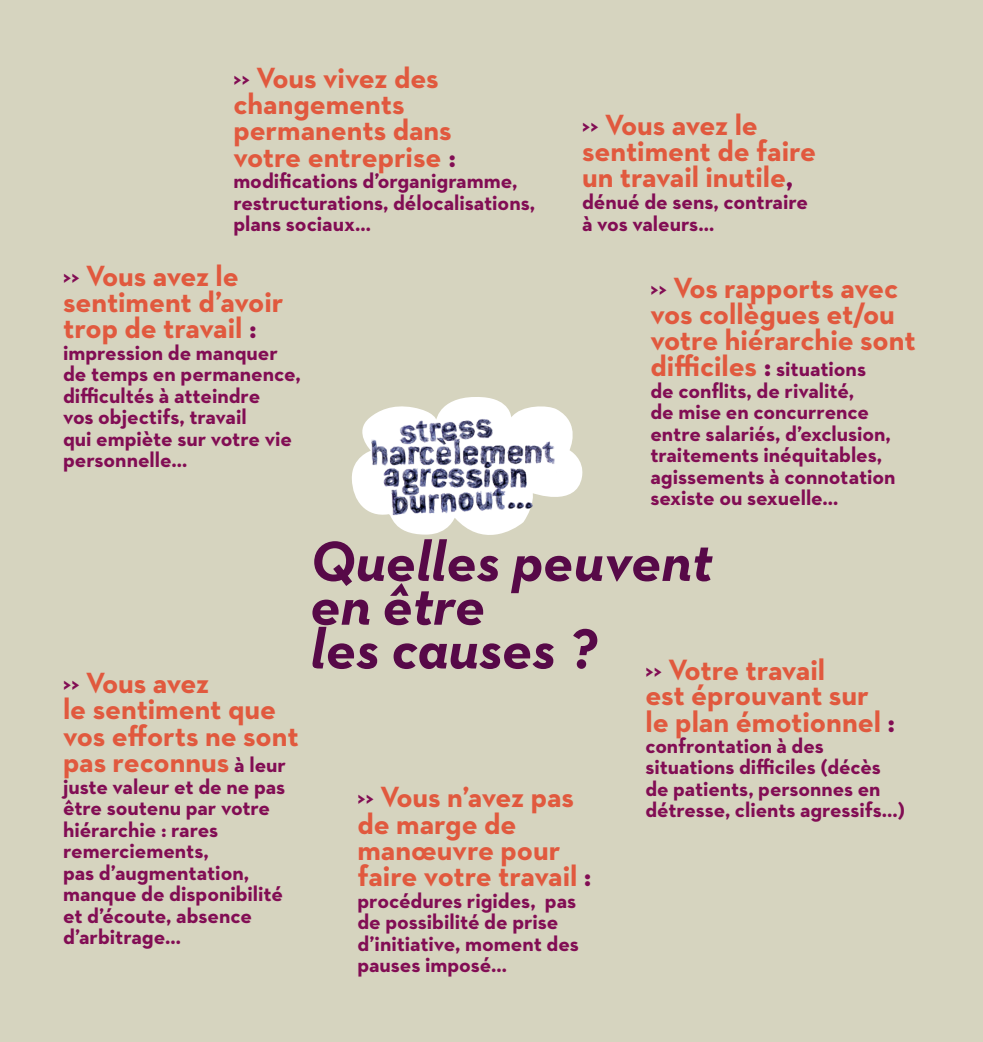
<style>
.page{position:relative;width:983px;height:1042px;background:#fff}
.page>*{position:absolute;margin:0;border:0;box-sizing:border-box;transform-origin:0 0}
.t1{font:italic 700 57.75px/43.8px "Neutraface 2 Text";color:#570948}
.t2{font:700 29.93px/25.9px "Neutraface 2 Text";color:#e1593e}
.t3{font:700 29.75px/26.2px "Neutraface 2 Text";color:#e1593e}
.t4{font:700 21.53px/21.5px "Neutraface 2 Text";color:#820d54}
.t5{font:700 21.35px/21.3px "Neutraface 2 Text";color:#820d54}
.s1{font-family:"Neutraface 2 Condensed";color:#820d54}
.s2{color:#820d54}
.s3{font-size:21.53px;color:#820d54}
.s4{font-size:29.75px;color:#820d54}
</style>
<div class="page">
<div style="left:0;top:0;width:982px;height:1042px;background:#d6d4bf"></div>
<svg style="left:352px;top:397px;width:231px;height:138px"></svg>
<img style="left:369px;top:415px;width:197px;height:107px">
<h3 class="t3" style="left:233px;top:64px;width:224px"><span class="s1">&gt;&gt;</span> Vous vivez des changements permanents dans votre entreprise <span class="s2">:</span></h3>
<p class="t4" style="left:233px;top:170px;width:303px">modifications d’organigramme, restructurations, délocalisations, plans sociaux…</p>
<h3 class="t3" style="left:63px;top:262px;width:222px"><span class="s1">&gt;&gt;</span> Vous avez le sentiment d’avoir trop de travail <span class="s2">:</span></h3>
<p class="t4" style="left:63px;top:341px;width:239px">impression de manquer de temps en permanence, difficultés à atteindre<br>vos objectifs, travail<br>qui empiète sur votre vie personnelle…</p>
<h3 class="t3" style="left:582px;top:111px;width:235px"><span class="s1">&gt;&gt;</span> Vous avez le sentiment de faire un travail inutile<span class="s2">,</span></h3>
<p class="t4" style="left:582px;top:191px;width:227px">dénué de sens, contraire à vos valeurs…</p>
<h3 class="t3" style="left:650px;top:274px;width:267px"><span class="s1">&gt;&gt;</span> Vos rapports avec vos collègues et/ou votre hiérarchie sont difficiles <span class="s2">:</span> <span class="s3">situations</span></h3>
<p class="t4" style="left:650px;top:379px;width:247px">de conflits, de rivalité,<br>de mise en concurrence entre salariés, d’exclusion, traitements inéquitables, agissements à connotation sexiste ou sexuelle…</p>
<h3 class="t3" style="left:63px;top:670px;width:237px"><span class="s1">&gt;&gt;</span> Vous avez<br>le sentiment que vos efforts ne sont pas reconnus <span class="s3">à leur</span></h3>
<p class="t4" style="left:63px;top:775px;width:224px">juste valeur et de ne pas être soutenu par votre hiérarchie : rares remerciements,<br>pas d’augmentation, manque de disponibilité et d’écoute, absence d’arbitrage…</p>
<h1 class="t1" style="left:310px;top:539px;width:403px">Quelles peuvent en être<br>les causes ?</h1>
<h2 class="t2" style="left:645px;top:656px;width:251px"><span class="s1">&gt;&gt;</span> Votre travail<br>est éprouvant sur le plan émotionnel <span class="s4">:</span></h2>
<p class="t5" style="left:645px;top:735px;width:261px">confrontation à des situations difficiles (décès de patients, personnes en détresse, clients agressifs...)</p>
<h3 class="t3" style="left:357px;top:784px;width:235px"><span class="s1">&gt;&gt;</span> Vous n’avez pas de marge de manœuvre pour faire votre travail <span class="s2">:</span></h3>
<p class="t4" style="left:357px;top:889px;width:223px">procédures rigides, pas de possibilité de prise d’initiative, moment des pauses imposé…</p>
</div>
